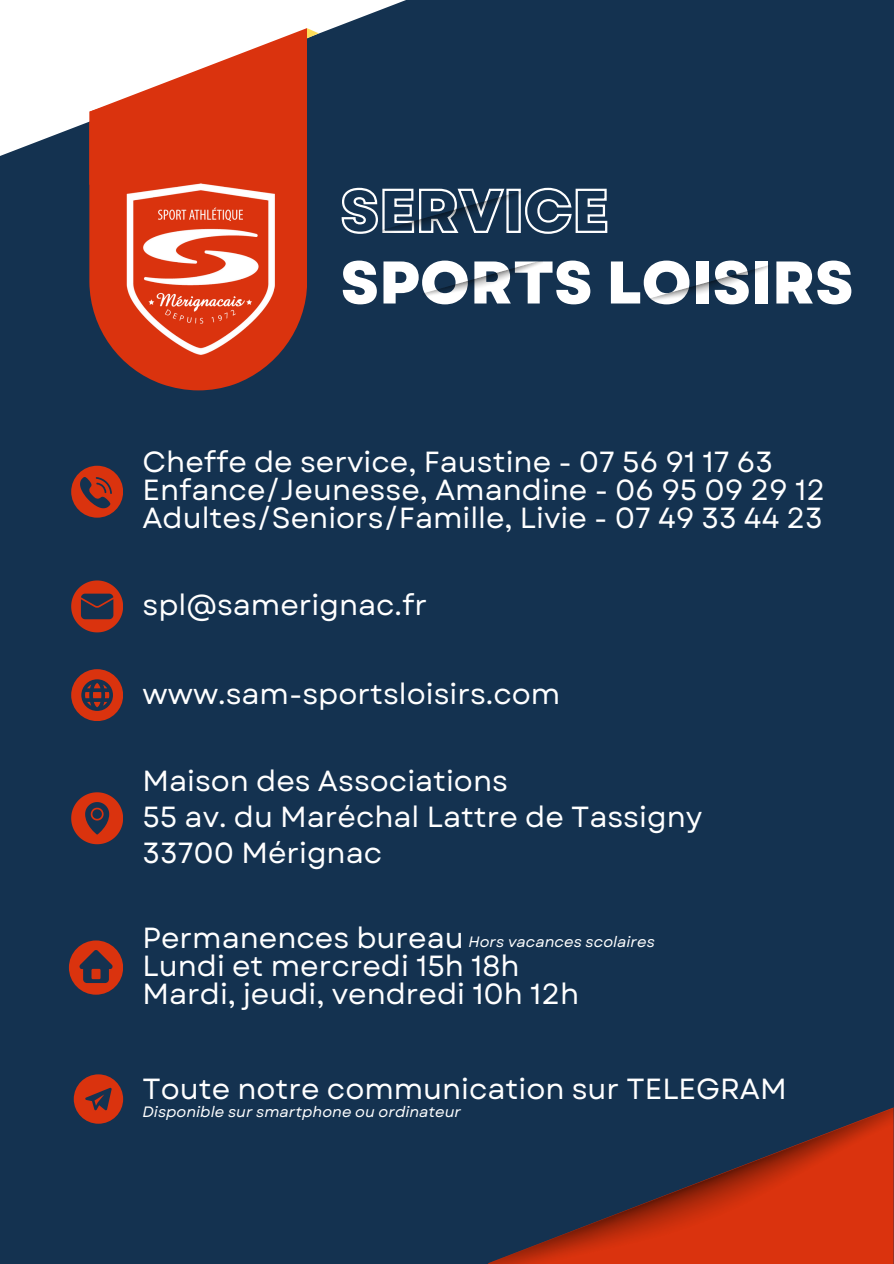
<style>
.page{position:relative;width:894px;height:1264px;background:#fff}
.page>*{position:absolute;margin:0;border:0;box-sizing:border-box;transform-origin:0 0}
.t1{font:800 60px "Garet";color:#fff}
.t2{font:29.1px "Garet";color:#fff}
.t3{font:italic 15px "Garet";color:#fff}
</style>
<div class="page">
<div style="left:0;top:0;width:893px;height:1263px;background:#143250"></div>
<svg style="left:0;top:0;width:406px;height:156px;fill:#fff"></svg>
<svg style="left:89px;top:195px;width:218px;height:195px;fill:#da330e"></svg>
<svg style="left:89px;top:28px;width:229px;height:167px;background:#d96850"></svg>
<svg style="left:341px;top:187px;width:267px;height:47px"></svg>
<img style="left:381px;top:191px;width:145px;height:43px">
<img style="left:423px;top:261px;width:118px;height:33px">
<img style="left:489px;top:1107px;width:404px;height:156px">
<img style="left:116px;top:175px;width:164px;height:186px">
<svg style="left:71px;top:466px;width:52px;height:51px"></svg>
<svg style="left:71px;top:669px;width:52px;height:52px"></svg>
<svg style="left:71px;top:792px;width:52px;height:52px"></svg>
<svg style="left:71px;top:580px;width:52px;height:52px"></svg>
<img style="left:650px;top:266px;width:118px;height:33px">
<svg style="left:74px;top:1074px;width:49px;height:49px"></svg>
<svg style="left:69px;top:940px;width:54px;height:54px"></svg>
<div style="left:91px;top:968px;width:9px;height:11px;background:#da330e"></div>
<p class="t1" style="left:340px;top:239px;width:514px">SPORTS LOISIRS</p>
<p class="t2" style="left:142px;top:441px;width:631px">Cheffe de service, Faustine - 07 56 91 17 63</p>
<p class="t2" style="left:142px;top:469px;width:683px">Enfance/Jeunesse, Amandine - 06 95 09 29 12</p>
<p class="t2" style="left:142px;top:497px;width:681px">Adultes/Seniors/Famille, Livie - 07 49 33 44 23</p>
<p class="t2" style="left:142px;top:584px;width:286px">spl@samerignac.fr</p>
<p class="t2" style="left:142px;top:672px;width:419px">www.sam-sportsloisirs.com</p>
<p class="t2" style="left:142px;top:760px;width:367px">Maison des Associations</p>
<p class="t2" style="left:142px;top:796px;width:561px">55 av. du Maréchal Lattre de Tassigny</p>
<p class="t2" style="left:142px;top:831px;width:241px">33700 Mérignac</p>
<p class="t2" style="left:142px;top:916px;width:322px">Permanences bureau</p>
<p class="t2" style="left:142px;top:944px;width:378px">Lundi et mercredi 15h 18h</p>
<p class="t2" style="left:142px;top:972px;width:438px">Mardi, jeudi, vendredi 10h 12h</p>
<p class="t3" style="left:468px;top:930px;width:188px">Hors vacances scolaires</p>
<p class="t2" style="left:142px;top:1067px;width:645px">Toute notre communication sur TELEGRAM</p>
<p class="t3" style="left:142px;top:1100px;width:320px">Disponible sur smartphone ou ordinateur</p>
</div>
